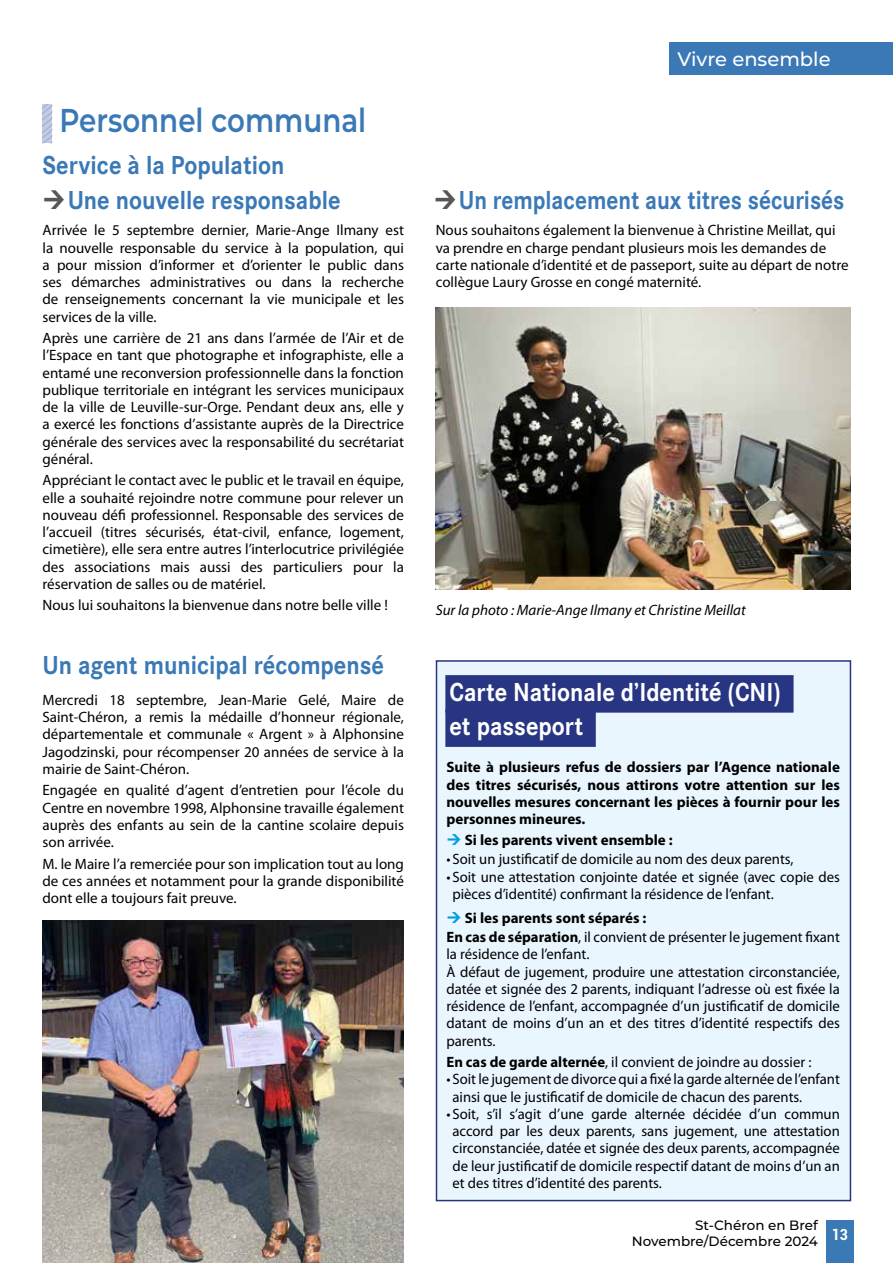
<style>
.page{position:relative;width:893px;height:1263px;background:#fff}
.page>*{position:absolute;margin:0;border:0;box-sizing:border-box;transform-origin:0 0}
.t1{font:600 33px "Montserrat";color:#3b79b6;scale:.84 1}
.t2{font:700 27px/34.2px "Corporate S";color:#3b79b6;scale:.9 1}
.t3{font:700 27px/34.2px "Corporate S";color:#fff;scale:.9 1}
.t4{font:700 27px "Corporate S";color:#3b79b6;scale:.86 1}
.t5{font:500 19.5px "Montserrat";color:#fff}
.t6{font:700 condensed 15.3px "Roboto";color:#fff}
.t7{font:15px/17.2px "Myriad Pro";color:#000;text-align:justify}
.t8{font:700 15px/17.2px "Myriad Pro";color:#000;text-align:justify}
.t9{font:italic 15px "Myriad Pro";color:#000}
.t10{font:500 13.5px/16.2px "Montserrat";color:#000;text-align:right}
.s1{font-weight:400}
.s2{font-weight:700}
</style>
<div class="page">
<div style="left:436px;top:660px;width:415px;height:541px;background:#e9f6fe;border:2px solid #283583"></div>
<div style="left:826px;top:1220px;width:27px;height:43px;background:#3b79b6"></div>
<div style="left:669px;top:43px;width:224px;height:32px;background:#3b79b6"></div>
<svg style="left:43px;top:105px;width:10px;height:38px"></svg>
<div style="left:445px;top:675px;width:349px;height:38px;background:#283583"></div>
<div style="left:445px;top:709px;width:151px;height:38px;background:#283583"></div>
<img style="left:436px;top:308px;width:414px;height:282px">
<img style="left:43px;top:921px;width:361px;height:342px">
<h1 class="t1" style="left:60px;top:97px;width:367px">Personnel communal</h1>
<h2 class="t2" style="left:68px;top:147px;width:305px;text-indent:-25px">Service à la Population<br>Une nouvelle responsable</h2>
<p class="t7" style="left:43px;top:222px;width:363px">Arrivée le 5 septembre dernier, Marie-Ange Ilmany est la nouvelle responsable du service à la population, qui a pour mission d’informer et d’orienter le public dans ses démarches administratives ou dans la recherche de renseignements concernant la vie municipale et les services de la ville.</p>
<p class="t7" style="left:43px;top:330px;width:363px">Après une carrière de 21 ans dans l’armée de l’Air et de l’Espace en tant que photographe et infographiste, elle a entamé une reconversion professionnelle dans la fonction publique territoriale en intégrant les services municipaux de la ville de Leuville-sur-Orge. Pendant deux ans, elle y a exercé les fonctions d’assistante auprès de la Directrice générale des services avec la responsabilité du secrétariat général.</p>
<p class="t7" style="left:43px;top:472px;width:363px">Appréciant le contact avec le public et le travail en équipe, elle a souhaité rejoindre notre commune pour relever un nouveau défi professionnel. Responsable des services de l’accueil (titres sécurisés, état-civil, enfance, logement, cimetière), elle sera entre autres l’interlocutrice privilégiée des associations mais aussi des particuliers pour la réservation de salles ou de matériel.</p>
<p class="t7" style="left:43px;top:597px;width:347px">Nous lui souhaitons la bienvenue dans notre belle ville !</p>
<h2 class="t2" style="left:43px;top:647px;width:381px">Un agent municipal récompensé</h2>
<p class="t7" style="left:43px;top:691px;width:363px">Mercredi 18 septembre, Jean-Marie Gelé, Maire de Saint-Chéron, a remis la médaille d’honneur régionale, départementale et communale « Argent » à Alphonsine Jagodzinski, pour récompenser 20 années de service à la mairie de Saint-Chéron.</p>
<p class="t7" style="left:43px;top:782px;width:363px">Engagée en qualité d’agent d’entretien pour l’école du Centre en novembre 1998, Alphonsine travaille également auprès des enfants au sein de la cantine scolaire depuis son arrivée.</p>
<p class="t7" style="left:43px;top:855px;width:363px">M. le Maire l’a remerciée pour son implication tout au long de ces années et notamment pour la grande disponibilité dont elle a toujours fait preuve.</p>
<h3 class="t5" style="left:677px;top:45px;width:155px">Vivre ensemble</h3>
<h2 class="t4" style="left:459px;top:181px;width:450px">Un remplacement aux titres sécurisés</h2>
<p class="t7" style="left:436px;top:222px;width:414px;text-align:left">Nous souhaitons également la bienvenue à Christine Meillat, qui va prendre en charge pendant plusieurs mois les demandes de carte nationale d’identité et de passeport, suite au départ de notre collègue Laury Grosse en congé maternité.</p>
<p class="t9" style="left:436px;top:601px;width:311px">Sur la photo : Marie-Ange Ilmany et Christine Meillat</p>
<h2 class="t3" style="left:450px;top:674px;width:369px">Carte Nationale d’Identité (CNI) et passeport</h2>
<p class="t8" style="left:446px;top:759px;width:395px">Suite à plusieurs refus de dossiers par l’Agence nationale des titres sécurisés, nous attirons votre attention sur les nouvelles mesures concernant les pièces à fournir pour les personnes mineures.</p>
<p class="t8" style="left:465px;top:831px;width:209px">Si les parents vivent ensemble :</p>
<p class="t7" style="left:446px;top:851px;width:349px">• Soit un justificatif de domicile au nom des deux parents,</p>
<p class="t7" style="left:452px;top:868px;width:389px;text-indent:-6px">• Soit une attestation conjointe datée et signée (avec copie des pièces d’identité) confirmant la résidence de l’enfant.</p>
<p class="t8" style="left:446px;top:908px;width:395px;line-height:19.4px;text-indent:18px">Si les parents sont séparés :<br>En cas de séparation<span class="s1">, il convient de présenter le jugement fixant</span></p>
<p class="t7" style="left:446px;top:946px;width:395px;text-align:left">la résidence de l’enfant.<br>À défaut de jugement, produire une attestation circonstanciée, datée et signée des 2 parents, indiquant l’adresse où est fixée la résidence de l’enfant, accompagnée d’un justificatif de domicile datant de moins d’un an et des titres d’identité respectifs des parents.</p>
<p class="t7" style="left:446px;top:1054px;width:366px"><span class="s2">En cas de garde alternée</span>, il convient de joindre au dossier :</p>
<p class="t7" style="left:452px;top:1071px;width:389px;text-indent:-6px">• Soit le jugement de divorce qui a fixé la garde alternée de l’enfant ainsi que le justificatif de domicile de chacun des parents.</p>
<p class="t7" style="left:452px;top:1105px;width:389px;text-indent:-6px">• Soit, s’il s’agit d’une garde alternée décidée d’un commun accord par les deux parents, sans jugement, une attestation circonstanciée, datée et signée des deux parents, accompagnée de leur justificatif de domicile respectif datant de moins d’un an et des titres d’identité des parents.</p>
<p class="t10" style="left:632px;top:1217px;width:188px">St-Chéron en Bref<br>Novembre/Décembre 2024</p>
<p class="t6" style="left:832px;top:1225px;width:18px">13</p>
</div>
